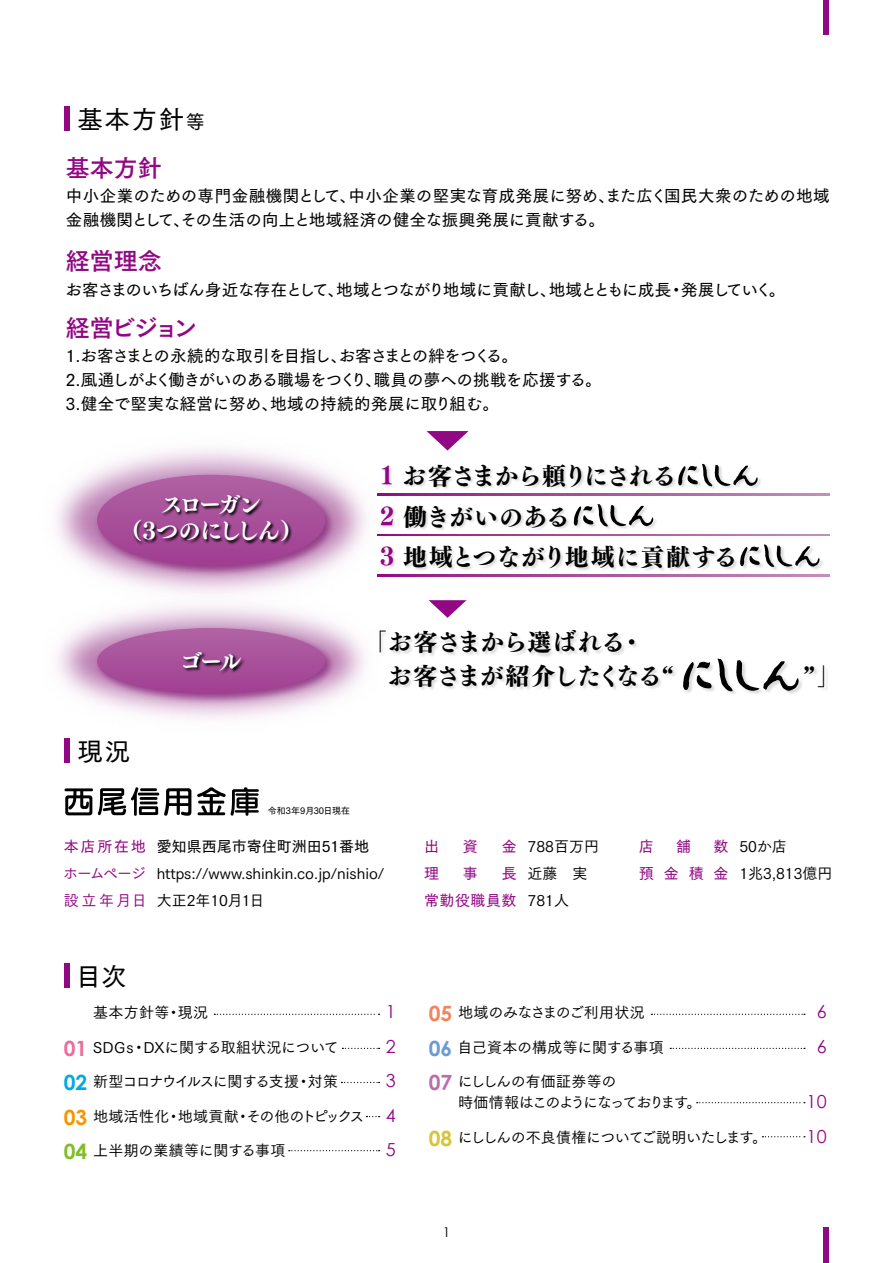
<style>
.page{position:relative;width:893px;height:1263px;background:#fff}
.page>*{position:absolute;margin:0;border:0;box-sizing:border-box;transform-origin:0 0}
.t1{font:25.5px "Tsuku Go Pro D";letter-spacing:.06em;color:#000}
.t2{font:800 24px/40.5px "Tsuku Min Pro";letter-spacing:-.03em;color:#000}
.t3{font:24px "Tsuku Go Pro B";color:#920783}
.t4{font:800 22.5px/25.5px "Tsuku Min Pro";letter-spacing:-.115em;color:#fff;text-align:center}
.t5{font:700 21px "Century Gothic";color:#ef845d}
.t6{font:700 21px "Century Gothic";color:#6c9bd2}
.t7{font:700 21px "Century Gothic";color:#b96eaa}
.t8{font:700 21px "Century Gothic";color:#d7c439}
.t9{font:700 21px "Century Gothic";color:#eb6d9a}
.t10{font:700 21px "Century Gothic";color:#00a9e4}
.t11{font:700 21px "Century Gothic";color:#f39700}
.t12{font:700 21px "Century Gothic";color:#7fbe26}
.t13{font:18px/34.5px "Century Gothic";color:#920783}
.t14{font:16.5px/24px "Tsuku Go Pro D";letter-spacing:-.015em;color:#000}
.t15{font:16.5px/24px "Tsuku Go Pro D";letter-spacing:.005em;color:#000}
.t16{font:16.5px "Tsuku Go Pro D";letter-spacing:-.065em;color:#000}
.t17{font:15px/27px "Tsuku Go Pro M";color:#000}
.t18{font:15px/27px "Tsuku Go Pro D";letter-spacing:.115em;color:#920783}
.t19{font:15px/21px "Tsuku Go Pro M";letter-spacing:-.095em;color:#000}
.t20{font:15px "Tsuku Go Pro M";letter-spacing:-.04em;color:#000}
.t21{font:15px "Tsuku Go Pro M";letter-spacing:-.02em;color:#000}
.t22{font:15px "Tsuku Go Pro M";letter-spacing:-.11em;color:#000}
.t23{font:15px "Tsuku Go Pro D";color:#000}
.t24{font:15px/27px "Tsuku Go Pro M";letter-spacing:-.04em;color:#920783}
.t25{font:13.5px "Century Gothic";color:#000}
.t26{font:9px "Tsuku Go Pro D";color:#000}
.s1{font-size:19.2px}
.s2{color:#920783}
</style>
<div class="page">
<img style="left:56px;top:449px;width:322px;height:117px">
<img style="left:57px;top:566px;width:321px;height:190px">
<div style="left:823px;top:0;width:6px;height:34px;background:#920783"></div>
<div style="left:823px;top:1228px;width:6px;height:35px;background:#920783"></div>
<svg style="left:64px;top:787px;width:195px;height:29px"></svg>
<svg style="left:427px;top:431px;width:41px;height:20px"></svg>
<svg style="left:429px;top:600px;width:37px;height:18px"></svg>
<div style="left:65px;top:106px;width:5px;height:25px;background:#920783"></div>
<div style="left:65px;top:964px;width:5px;height:24px;background:#920783"></div>
<div style="left:65px;top:739px;width:5px;height:24px;background:#920783"></div>
<svg style="left:651px;top:1014px;width:154px;height:1px"></svg>
<svg style="left:670px;top:1048px;width:135px;height:1px"></svg>
<svg style="left:697px;top:1102px;width:108px;height:1px"></svg>
<svg style="left:762px;top:1136px;width:43px;height:1px"></svg>
<img style="left:92px;top:470px;width:247px;height:109px">
<svg style="left:97px;top:475px;width:228px;height:91px;background:#b56daa"></svg>
<img style="left:92px;top:623px;width:247px;height:84px">
<svg style="left:97px;top:628px;width:228px;height:66px;background:#b063a4"></svg>
<img style="left:378px;top:463px;width:447px;height:114px">
<svg style="left:678px;top:464px;width:80px;height:22px"></svg>
<svg style="left:574px;top:504px;width:79px;height:22px"></svg>
<svg style="left:740px;top:544px;width:79px;height:23px"></svg>
<img style="left:373px;top:629px;width:454px;height:71px">
<svg style="left:683px;top:662px;width:29px;height:28px"></svg>
<svg style="left:718px;top:658px;width:81px;height:33px"></svg>
<svg style="left:377px;top:494px;width:452px;height:1px"></svg>
<svg style="left:377px;top:534px;width:452px;height:2px"></svg>
<svg style="left:377px;top:574px;width:452px;height:2px"></svg>
<img style="left:129px;top:492px;width:169px;height:61px">
<img style="left:179px;top:648px;width:68px;height:36px">
<svg style="left:214px;top:1014px;width:166px;height:1px"></svg>
<svg style="left:342px;top:1048px;width:38px;height:1px"></svg>
<svg style="left:341px;top:1082px;width:39px;height:1px"></svg>
<svg style="left:289px;top:1150px;width:91px;height:1px"></svg>
<h1 class="t1" style="left:78px;top:98px;width:129px">基本方針<span class="s1">等</span></h1>
<h2 class="t3" style="left:66px;top:147px;width:97px">基本方針</h2>
<p class="t15" style="left:66px;top:182px;width:765px">中小企業のための専門金融機関として、中小企業の堅実な育成発展に努め、また広く国民大衆のための地域金融機関として、その生活の向上と地域経済の健全な振興発展に貢献する。</p>
<h2 class="t3" style="left:66px;top:241px;width:97px">経営理念</h2>
<p class="t16" style="left:65px;top:275px;width:721px">お客さまのいちばん身近な存在として、地域とつながり地域に貢献し、地域とともに成長・発展していく。</p>
<h2 class="t3" style="left:66px;top:307px;width:133px">経営ビジョン</h2>
<p class="t14" style="left:66px;top:342px;width:537px">1.お客さまとの永続的な取引を目指し、お客さまとの絆をつくる。<br>2.風通しがよく働きがいのある職場をつくり、職員の夢への挑戦を応援する。<br>3.健全で堅実な経営に努め、地域の持続的発展に取り組む。</p>
<h3 class="t4" style="left:119px;top:491px;width:185px">スローガン<br>（3つのにししん）</h3>
<h1 class="t1" style="left:78px;top:730px;width:54px">現況</h1>
<h3 class="t4" style="left:180px;top:648px;width:63px">ゴール</h3>
<p class="t26" style="left:268px;top:803px;width:84px">令和3年9月30日現在</p>
<h2 class="t2" style="left:380px;top:455px;width:359px"><span class="s2">1</span> お客さまから頼りにされる<br><span class="s2">2</span> 働きがいのある<br><span class="s2">3</span> 地域とつながり地域に貢献する</h2>
<h2 class="t2" style="left:387px;top:625px;width:288px;line-height:33.3px;text-indent:-25px">「お客さまから選ばれる・<br>お客さまが紹介したくなる“</h2>
<h2 class="t2" style="left:803px;top:655px;width:39px">”」</h2>
<p class="t18" style="left:64px;top:831px;width:83px">本店所在地</p>
<p class="t24" style="left:63px;top:858px;width:85px">ホームページ設立年月日</p>
<p class="t23" style="left:157px;top:834px;width:214px">愛知県西尾市寄住町洲田51番地</p>
<p class="t17" style="left:157px;top:858px;width:229px">https://www.shinkin.co.jp/nishio/大正2年10月1日</p>
<h1 class="t1" style="left:76px;top:955px;width:52px">目次</h1>
<p class="t17" style="left:93px;top:998px;width:116px">基本方針等・現況</p>
<p class="t21" style="left:93px;top:1035px;width:247px">SDGｓ・DXに関する取組状況について</p>
<p class="t22" style="left:93px;top:1069px;width:246px">新型コロナウイルスに関する支援・対策</p>
<p class="t17" style="left:93px;top:1101px;width:273px">地域活性化・地域貢献・その他のトピックス</p>
<p class="t17" style="left:93px;top:1136px;width:194px">上半期の業績等に関する事項</p>
<h3 class="t9" style="left:64px;top:1035px;width:25px">01</h3>
<h3 class="t10" style="left:64px;top:1069px;width:25px">02</h3>
<h3 class="t11" style="left:64px;top:1104px;width:25px">03</h3>
<h3 class="t12" style="left:64px;top:1138px;width:25px">04</h3>
<p class="t13" style="left:386px;top:994px;width:11px;text-align:justify">1<br>2<br>3<br>4<br>5</p>
<p class="t18" style="left:424px;top:831px;width:94px;text-align:justify">出　資　金理　事　長常勤役職員数</p>
<p class="t17" style="left:527px;top:831px;width:73px">788百万円近藤　実<br>781人</p>
<p class="t18" style="left:639px;top:831px;width:91px">店　舗　数預金積金</p>
<p class="t17" style="left:739px;top:831px;width:95px">50か店<br>1兆3,813億円</p>
<h3 class="t5" style="left:429px;top:1000px;width:25px">05</h3>
<h3 class="t6" style="left:429px;top:1035px;width:25px">06</h3>
<h3 class="t7" style="left:429px;top:1069px;width:25px">07</h3>
<h3 class="t8" style="left:429px;top:1125px;width:25px">08</h3>
<p class="t17" style="left:458px;top:998px;width:188px">地域のみなさまのご利用状況</p>
<p class="t17" style="left:457px;top:1032px;width:208px">自己資本の構成等に関する事項</p>
<p class="t19" style="left:458px;top:1070px;width:245px">にししんの有価証券等の<br>時価情報はこのようになっております。</p>
<p class="t20" style="left:458px;top:1125px;width:311px">にししんの不良債権についてご説明いたします。</p>
<p class="t25" style="left:443px;top:1224px;width:9px">1</p>
<p class="t13" style="left:817px;top:994px;width:11px">6<br>6</p>
<p class="t13" style="left:806px;top:1084px;width:22px">10<br>10</p>
</div>
